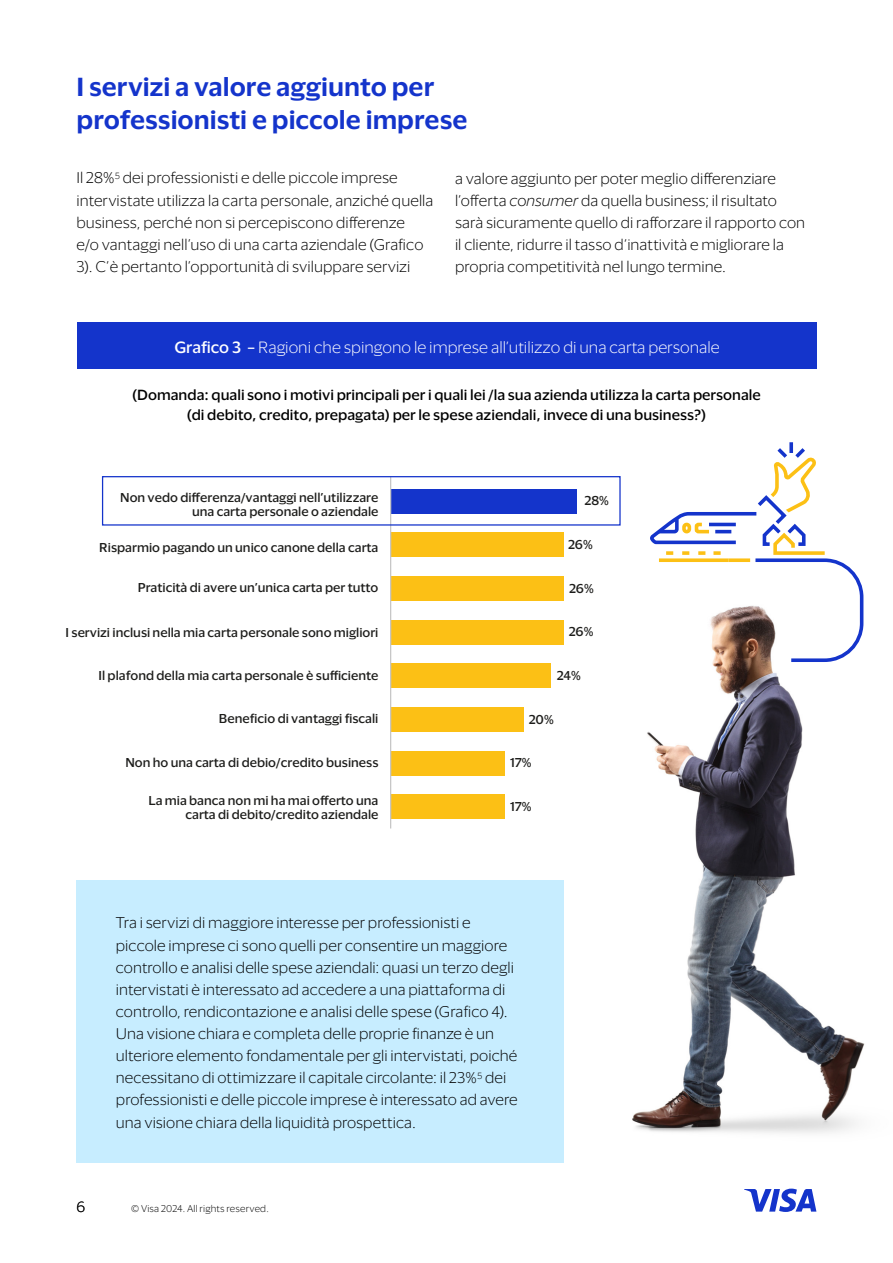
<style>
.page{position:relative;width:893px;height:1263px;background:#fff}
.page>*{position:absolute;margin:0;border:0;box-sizing:border-box;transform-origin:0 0}
.t1{font:600 24px/33px "Visa Dialect";color:#1434cb}
.t2{font:300 15px "Visa Dialect";color:#fff}
.t3{font:300 14.25px/22px "Visa Dialect";letter-spacing:.005em;color:#000}
.t4{font:500 13.5px/19.5px "Visa Dialect";color:#000;text-align:center}
.t5{font:300 13.5px "Visa Dialect";color:#000}
.t6{font:500 11.85px/14.2px "Visa Dialect";color:#1d1d1b;text-align:right}
.t7{font:300 9px "Visa Dialect";letter-spacing:.025em;color:#000}
.s1{font-style:italic}
.s2{font-weight:500}
</style>
<div class="page">
<img style="left:632px;top:664px;width:233px;height:469px">
<div style="left:77px;top:880px;width:487px;height:282px;background:#c7edff"></div>
<div style="left:390px;top:489px;width:187px;height:24px;background:#1434cb"></div>
<div style="left:390px;top:533px;width:174px;height:24px;background:#fcc015"></div>
<div style="left:390px;top:576px;width:174px;height:25px;background:#fcc015"></div>
<div style="left:390px;top:620px;width:174px;height:25px;background:#fcc015"></div>
<div style="left:390px;top:663px;width:161px;height:25px;background:#fcc015"></div>
<div style="left:390px;top:707px;width:134px;height:25px;background:#fcc015"></div>
<div style="left:390px;top:751px;width:115px;height:25px;background:#fcc015"></div>
<div style="left:390px;top:794px;width:114px;height:25px;background:#fcc015"></div>
<hr style="left:390px;top:477px;width:1px;height:351px;background:#c6c6c6">
<div style="left:102px;top:476px;width:519px;height:50px;border:1px solid #1434cb"></div>
<svg style="left:744px;top:1188px;width:72px;height:24px"></svg>
<div style="left:77px;top:323px;width:739px;height:46px;background:#1434cb"></div>
<svg style="left:650px;top:444px;width:214px;height:220px"></svg>
<h1 class="t1" style="left:77px;top:68px;width:392px">I servizi a valore aggiunto per professionisti e piccole imprese</h1>
<p class="t3" style="left:77px;top:166px;width:358px">Il 28%<sup>5</sup> dei professionisti e delle piccole imprese intervistate utilizza la carta personale, anziché quella business, perché non si percepiscono differenze<br>e/o vantaggi nell’uso di una carta aziendale (Grafico 3). C’è pertanto l’opportunità di sviluppare servizi</p>
<p class="t3" style="left:455px;top:166px;width:352px">a valore aggiunto per poter meglio differenziare l’offerta <span class="s1">consumer</span> da quella business; il risultato sarà sicuramente quello di rafforzare il rapporto con il cliente, ridurre il tasso d‘inattività e migliorare la propria competitività nel lungo termine.</p>
<p class="t2" style="left:174px;top:336px;width:547px"><span class="s2">Grafico 3 –</span> Ragioni che spingono le imprese all’utilizzo di una carta personale</p>
<p class="t4" style="left:132px;top:384px;width:630px">(Domanda: quali sono i motivi principali per i quali lei /la sua azienda utilizza la carta personale (di debito, credito, prepagata) per le spese aziendali, invece di una business?)</p>
<p class="t6" style="left:120px;top:490px;width:260px">Non vedo differenza/vantaggi nell’utilizzare una carta personale o aziendale</p>
<p class="t6" style="left:99px;top:539px;width:281px">Risparmio pagando un unico canone della carta</p>
<p class="t6" style="left:138px;top:580px;width:242px">Praticità di avere un’unica carta per tutto</p>
<p class="t6" style="left:66px;top:625px;width:314px">I servizi inclusi nella mia carta personale sono migliori</p>
<p class="t6" style="left:99px;top:667px;width:281px">Il plafond della mia carta personale è sufficiente</p>
<p class="t6" style="left:219px;top:711px;width:161px">Beneficio di vantaggi fiscali</p>
<p class="t6" style="left:125px;top:754px;width:255px">Non ho una carta di debio/credito business</p>
<p class="t6" style="left:148px;top:793px;width:232px">La mia banca non mi ha mai offerto una carta di debito/credito aziendale</p>
<p class="t6" style="left:585px;top:493px;width:26px">28%</p>
<p class="t6" style="left:568px;top:536px;width:26px">26%</p>
<p class="t6" style="left:569px;top:581px;width:26px">26%</p>
<p class="t6" style="left:569px;top:623px;width:26px">26%</p>
<p class="t6" style="left:557px;top:667px;width:26px">24%</p>
<p class="t6" style="left:529px;top:711px;width:27px">20%</p>
<p class="t6" style="left:510px;top:754px;width:23px">17%</p>
<p class="t6" style="left:510px;top:798px;width:23px">17%</p>
<p class="t3" style="left:116px;top:911px;width:403px">Tra i servizi di maggiore interesse per professionisti e piccole imprese ci sono quelli per consentire un maggiore controllo e analisi delle spese aziendali: quasi un terzo degli intervistati è interessato ad accedere a una piattaforma di controllo, rendicontazione e analisi delle spese (Grafico 4).<br>Una visione chiara e completa delle proprie finanze è un ulteriore elemento fondamentale per gli intervistati, poiché necessitano di ottimizzare il capitale circolante: il 23%<sup>5</sup> dei professionisti e delle piccole imprese è interessato ad avere una visione chiara della liquidità prospettica.</p>
<p class="t5" style="left:77px;top:1197px;width:10px">6</p>
<p class="t7" style="left:131px;top:1202px;width:139px">© Visa 2024. All rights reserved.</p>
</div>
